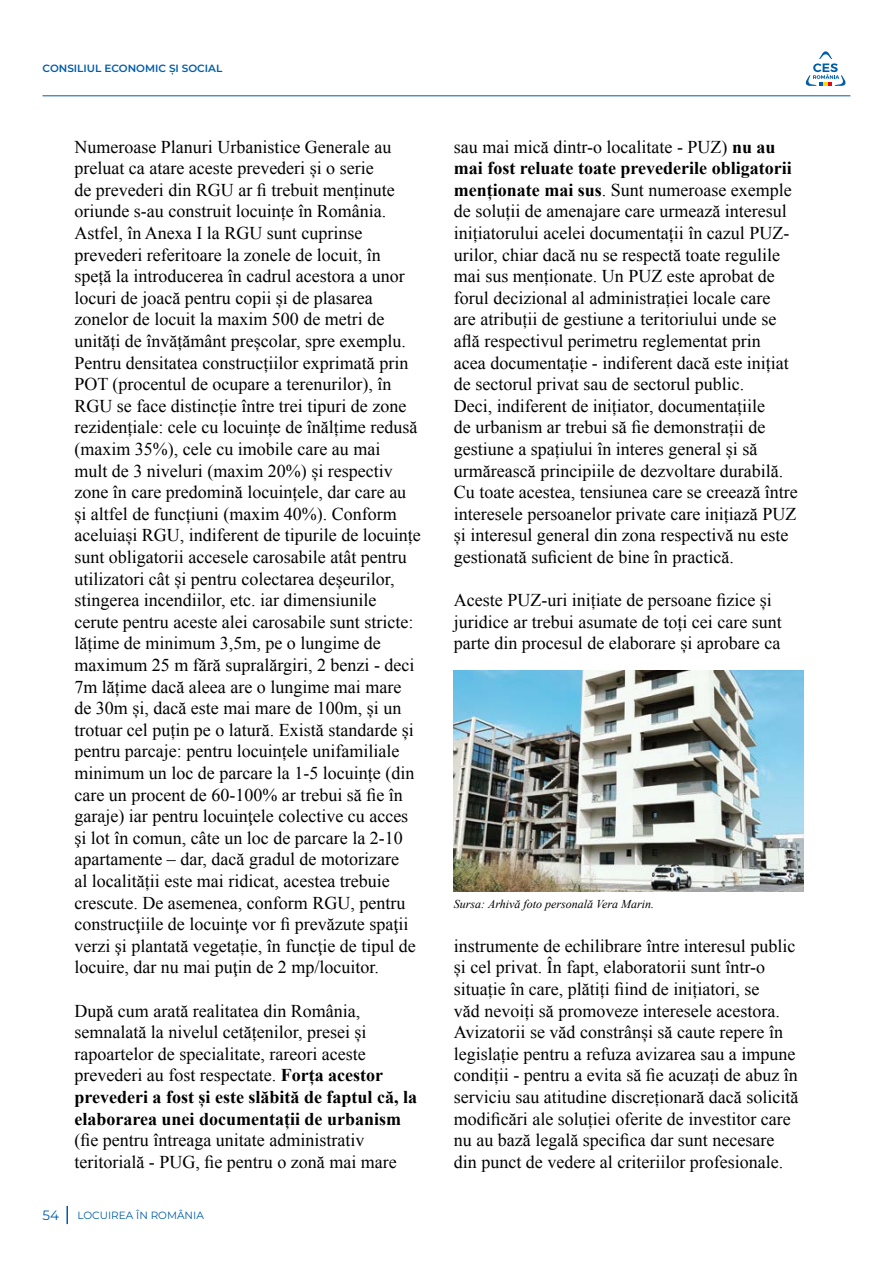
<style>
.page{position:relative;width:893px;height:1263px;background:#fff}
.page>*{position:absolute;margin:0;border:0;box-sizing:border-box;transform-origin:0 0}
.t1{font:18px/21.6px "Times New Roman";color:#000}
.t2{font:13.5px "Montserrat";color:#005da9}
.t3{font:italic 12px "Times New Roman";color:#000}
.t4{font:600 10.5px "Montserrat";color:#005da9}
.t5{font:10.5px "Montserrat";color:#005da9}
.s1{font-weight:700}
</style>
<div class="page">
<svg style="left:66px;top:1206px;width:2px;height:18px"></svg>
<svg style="left:805px;top:51px;width:41px;height:35px"></svg>
<hr style="left:43px;top:95px;width:807px;height:1px;background:#005da9">
<img style="left:454px;top:671px;width:350px;height:221px">
<p class="t4" style="left:43px;top:61px;width:181px">CONSILIUL ECONOMIC ȘI SOCIAL</p>
<p class="t1" style="left:74px;top:135px;width:348px">Numeroase Planuri Urbanistice Generale au preluat ca atare aceste prevederi și o serie<br>de prevederi din RGU ar fi trebuit menținute oriunde s-au construit locuințe în România.<br>Astfel, în Anexa I la RGU sunt cuprinse prevederi referitoare la zonele de locuit, în speță la introducerea în cadrul acestora a unor locuri de joacă pentru copii și de plasarea zonelor de locuit la maxim 500 de metri de unități de învățământ preșcolar, spre exemplu.<br>Pentru densitatea construcțiilor exprimată prin POT (procentul de ocupare a terenurilor), în RGU se face distincție între trei tipuri de zone rezidențiale: cele cu locuințe de înălțime redusă (maxim 35%), cele cu imobile care au mai<br>mult de 3 niveluri (maxim 20%) și respectiv zone în care predomină locuințele, dar care au și altfel de funcțiuni (maxim 40%). Conform aceluiași RGU, indiferent de tipurile de locuințe sunt obligatorii accesele carosabile atât pentru utilizatori cât și pentru colectarea deșeurilor, stingerea incendiilor, etc. iar dimensiunile cerute pentru aceste alei carosabile sunt stricte: lățime de minimum 3,5m, pe o lungime de maximum 25 m fără supralărgiri, 2 benzi - deci 7m lățime dacă aleea are o lungime mai mare de 30m și, dacă este mai mare de 100m, și un trotuar cel puțin pe o latură. Există standarde și pentru parcaje: pentru locuințele unifamiliale minimum un loc de parcare la 1-5 locuințe (din care un procent de 60-100% ar trebui să fie în garaje) iar pentru locuinţele colective cu acces şi lot în comun, câte un loc de parcare la 2-10 apartamente – dar, dacă gradul de motorizare<br>al localității este mai ridicat, acestea trebuie crescute. De asemenea, conform RGU, pentru construcţiile de locuinţe vor fi prevăzute spaţii verzi şi plantată vegetație, în funcţie de tipul de locuire, dar nu mai puţin de 2 mp/locuitor.</p>
<p class="t1" style="left:74px;top:999px;width:344px">După cum arată realitatea din România, semnalată la nivelul cetățenilor, presei și rapoartelor de specialitate, rareori aceste prevederi au fost respectate. <span class="s1">Forța acestor prevederi a fost și este slăbită de faptul că, la elaborarea unei documentații de urbanism</span></p>
<p class="t1" style="left:74px;top:1129px;width:324px">(fie pentru întreaga unitate administrativ teritorială - PUG, fie pentru o zonă mai mare</p>
<p class="t2" style="left:43px;top:1207px;width:18px">54</p>
<p class="t5" style="left:77px;top:1208px;width:128px">LOCUIREA ÎN ROMÂNIA</p>
<p class="t1" style="left:454px;top:135px;width:345px">sau mai mică dintr-o localitate - PUZ) <span class="s1">nu au mai fost reluate toate prevederile obligatorii menționate mai sus</span>. Sunt numeroase exemple de soluții de amenajare care urmează interesul inițiatorului acelei documentații în cazul PUZ&shy;urilor, chiar dacă nu se respectă toate regulile mai sus menționate. Un PUZ este aprobat de forul decizional al administrației locale care<br>are atribuții de gestiune a teritoriului unde se află respectivul perimetru reglementat prin<br>acea documentație - indiferent dacă este inițiat de sectorul privat sau de sectorul public.<br>Deci, indiferent de inițiator, documentațiile<br>de urbanism ar trebui să fie demonstrații de gestiune a spațiului în interes general și să urmărească principiile de dezvoltare durabilă.<br>Cu toate acestea, tensiunea care se creează între interesele persoanelor private care inițiază PUZ și interesul general din zona respectivă nu este gestionată suficient de bine în practică.</p>
<p class="t1" style="left:454px;top:589px;width:329px">Aceste PUZ-uri inițiate de persoane fizice și juridice ar trebui asumate de toți cei care sunt parte din procesul de elaborare și aprobare ca</p>
<p class="t3" style="left:454px;top:896px;width:202px">Sursa: Arhivă foto personală Vera Marin.</p>
<p class="t1" style="left:454px;top:935px;width:346px">instrumente de echilibrare între interesul public și cel privat. În fapt, elaboratorii sunt într-o situație în care, plătiți fiind de inițiatori, se<br>văd nevoiți să promoveze interesele acestora.<br>Avizatorii se văd constrânși să caute repere în legislație pentru a refuza avizarea sau a impune condiții - pentru a evita să fie acuzați de abuz în serviciu sau atitudine discreționară dacă solicită modificări ale soluției oferite de investitor care nu au bază legală specifica dar sunt necesare din punct de vedere al criteriilor profesionale.</p>
</div>
